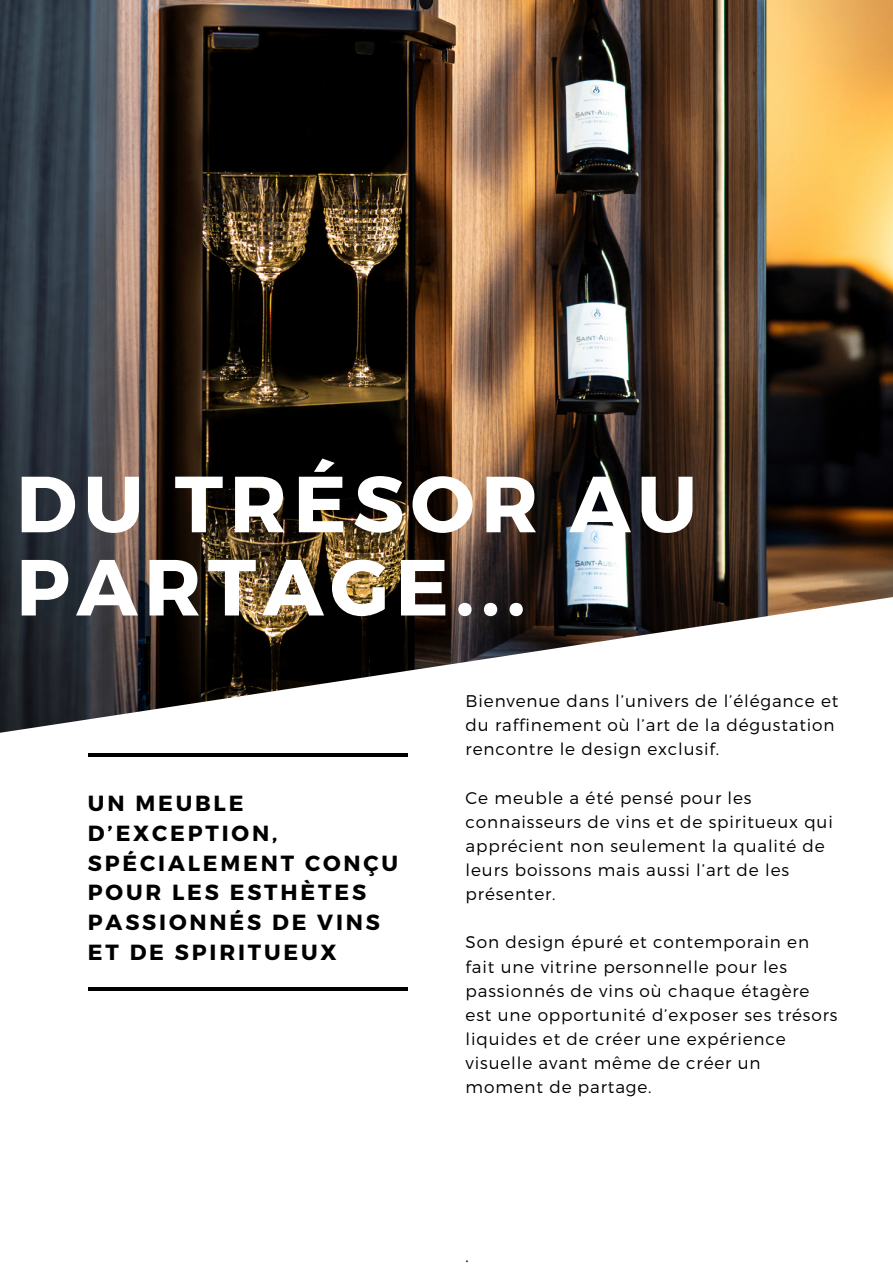
<style>
.page{position:relative;width:893px;height:1264px;background:#fff}
.page>*{position:absolute;margin:0;border:0;box-sizing:border-box;transform-origin:0 0}
.t1{font:700 79.35px/83.2px "Montserrat";letter-spacing:.08em;color:#fff}
.t2{font:700 21.9px/29.8px "Montserrat";letter-spacing:.13em;color:#000}
.t3{font:300 16.95px/24.2px "Montserrat";letter-spacing:.05em;color:#000}
</style>
<div class="page">
<img style="left:0;top:0;width:892px;height:733px">
<hr style="left:88px;top:753px;width:319px;height:3px;background:#000">
<hr style="left:88px;top:987px;width:319px;height:3px;background:#000">
<p class="t1" style="left:16px;top:458px;width:682px">DU TRÉSOR AU<br>PARTAGE...</p>
<p class="t2" style="left:88px;top:787px;width:191px">UN MEUBLE<br>D’EXCEPTION,</p>
<p class="t2" style="left:88px;top:846px;width:312px">SPÉCIALEMENT CONÇU<br>POUR LES ESTHÈTES<br>PASSIONNÉS DE VINS<br>ET DE SPIRITUEUX</p>
<p class="t3" style="left:465px;top:688px;width:374px">Bienvenue dans l’univers de l’élégance et du raffinement où l’art de la dégustation rencontre le design exclusif.</p>
<p class="t3" style="left:465px;top:784px;width:369px">Ce meuble a été pensé pour les connaisseurs de vins et de spiritueux qui apprécient non seulement la qualité de leurs boissons mais aussi l’art de les présenter.</p>
<p class="t3" style="left:465px;top:929px;width:373px">Son design épuré et contemporain en fait une vitrine personnelle pour les passionnés de vins où chaque étagère est une opportunité d’exposer ses trésors liquides et de créer une expérience visuelle avant même de créer un moment de partage.</p>
<p class="t3" style="left:465px;top:1243px;width:5px">.</p>
</div>
